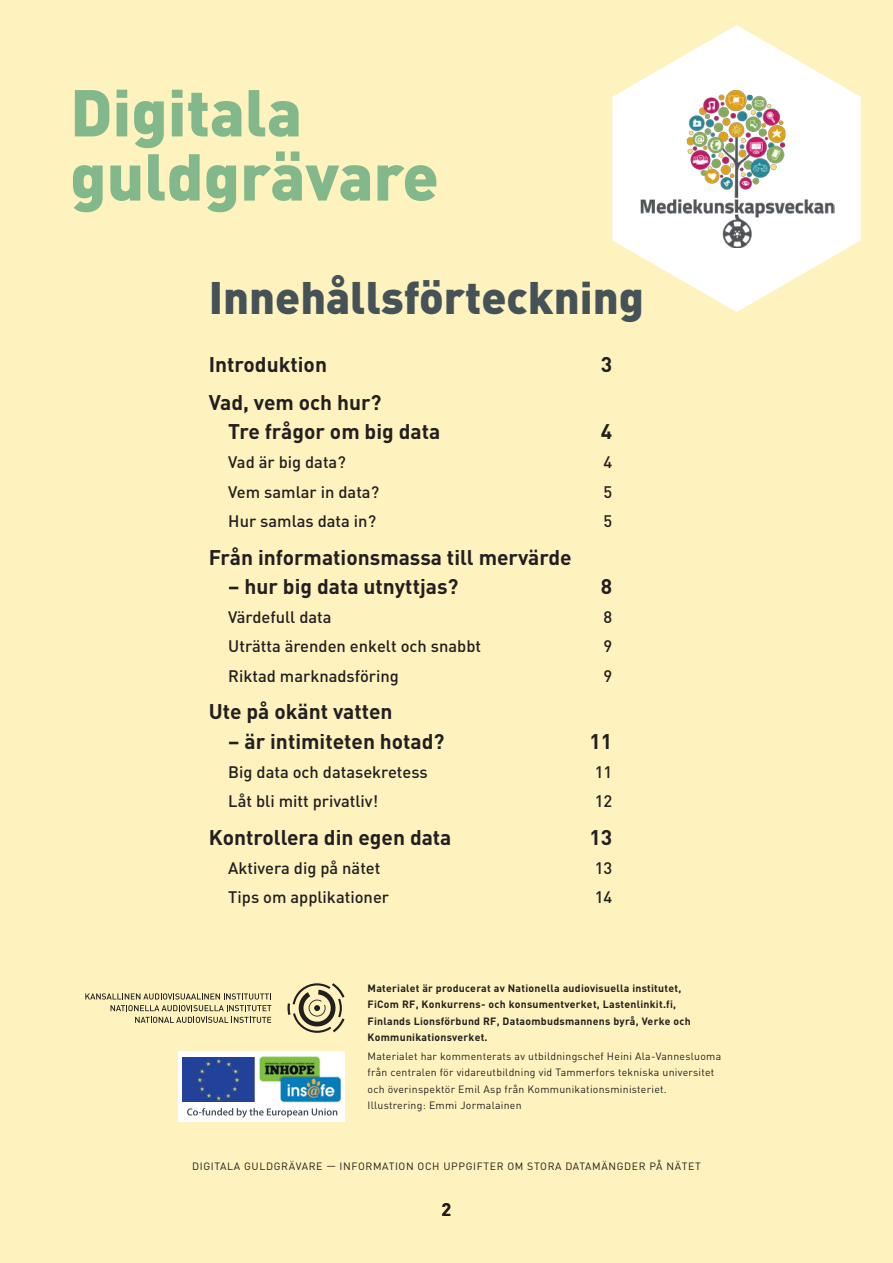
<style>
.page{position:relative;width:893px;height:1263px;background:#fef3be}
.page>*{position:absolute;margin:0;border:0;box-sizing:border-box;transform-origin:0 0}
.t1{font:900 65.1px/64.1px "DIN Pro";color:#83b88c}
.t2{font:900 45px "DIN Pro";color:#455258}
.t3{font:700 21px/29.2px "DIN Pro";color:#231f20}
.t4{font:700 18px "DIN Pro";color:#231f20}
.t5{font:500 16.5px "DIN Pro";color:#231f20}
.t6{font:10.5px/16.5px "DIN Pro";letter-spacing:.025em;color:#231f20}
.t7{font:700 10.5px/16.5px "DIN Pro";letter-spacing:.025em;color:#231f20}
.t8{font:10.5px "DIN Pro";letter-spacing:.06em;color:#231f20}
</style>
<div class="page">
<svg style="left:612px;top:25px;width:249px;height:287px;fill:#fff"></svg>
<div style="left:178px;top:1051px;width:166px;height:71px;background:#fff"></div>
<img style="left:244px;top:1056px;width:97px;height:60px">
<img style="left:183px;top:1057px;width:71px;height:44px">
<svg style="left:187px;top:1108px;width:150px;height:10px"></svg>
<svg style="left:287px;top:983px;width:58px;height:50px"></svg>
<svg style="left:85px;top:993px;width:186px;height:6px"></svg>
<svg style="left:111px;top:1005px;width:160px;height:6px"></svg>
<svg style="left:135px;top:1017px;width:136px;height:6px"></svg>
<img style="left:640px;top:90px;width:195px;height:157px">
<h1 class="t1" style="left:70px;top:78px;width:370px">Digitala guldgrävare</h1>
<h2 class="t2" style="left:209px;top:267px;width:437px">Innehållsförteckning</h2>
<h3 class="t3" style="left:209px;top:349px;width:120px">Introduktion</h3>
<h3 class="t3" style="left:601px;top:349px;width:13px">3</h3>
<h3 class="t3" style="left:228px;top:387px;width:213px;text-indent:-20px">Vad, vem och hur?<br>Tre frågor om big data</h3>
<h3 class="t3" style="left:601px;top:416px;width:13px">4</h3>
<h3 class="t5" style="left:228px;top:451px;width:119px">Vad är big data?</h3>
<h3 class="t5" style="left:603px;top:451px;width:10px">4</h3>
<h3 class="t5" style="left:228px;top:480px;width:152px">Vem samlar in data?</h3>
<h3 class="t5" style="left:603px;top:480px;width:10px">5</h3>
<h3 class="t5" style="left:228px;top:510px;width:149px">Hur samlas data in?</h3>
<h3 class="t5" style="left:603px;top:510px;width:10px">5</h3>
<h3 class="t3" style="left:209px;top:541px;width:364px">Från informationsmassa till mervärde</h3>
<h3 class="t3" style="left:228px;top:571px;width:232px">– hur big data utnyttjas?</h3>
<h3 class="t3" style="left:601px;top:571px;width:13px">8</h3>
<h3 class="t5" style="left:228px;top:606px;width:105px">Värdefull data</h3>
<h3 class="t5" style="left:603px;top:606px;width:10px">8</h3>
<h3 class="t5" style="left:228px;top:635px;width:254px">Uträtta ärenden enkelt och snabbt</h3>
<h3 class="t5" style="left:603px;top:635px;width:10px">9</h3>
<h3 class="t5" style="left:228px;top:664px;width:172px">Riktad marknadsföring</h3>
<h3 class="t5" style="left:603px;top:664px;width:10px">9</h3>
<h3 class="t3" style="left:209px;top:696px;width:185px">Ute på okänt vatten</h3>
<h3 class="t3" style="left:228px;top:725px;width:218px">– är intimiteten hotad?</h3>
<h3 class="t3" style="left:589px;top:725px;width:24px">11</h3>
<h3 class="t5" style="left:228px;top:761px;width:201px">Big data och datasekretess</h3>
<h3 class="t5" style="left:595px;top:761px;width:19px">11</h3>
<h3 class="t5" style="left:228px;top:790px;width:151px">Låt bli mitt privatliv!</h3>
<h3 class="t5" style="left:595px;top:790px;width:19px">12</h3>
<h3 class="t3" style="left:209px;top:822px;width:244px">Kontrollera din egen data</h3>
<h3 class="t3" style="left:589px;top:822px;width:24px">13</h3>
<h3 class="t5" style="left:228px;top:857px;width:154px">Aktivera dig på nätet</h3>
<h3 class="t5" style="left:595px;top:857px;width:19px">13</h3>
<h3 class="t5" style="left:228px;top:886px;width:162px">Tips om applikationer</h3>
<h3 class="t5" style="left:595px;top:886px;width:19px">14</h3>
<p class="t7" style="left:368px;top:979px;width:325px">Materialet är producerat av Nationella audiovisuella institutet, FiCom RF, Konkurrens- och konsumentverket, Lastenlinkit.fi, Finlands Lionsförbund RF, Dataombudsmannens byrå, Verke och Kommunikationsverket.</p>
<p class="t6" style="left:368px;top:1047px;width:355px">Materialet har kommenterats av utbildningschef Heini Ala-Vannesluoma från centralen för vidareutbildning vid Tammerfors tekniska universitet och överinspektör Emil Asp från Kommunikationsministeriet.<br>I llustrering: Emmi Jormalainen</p>
<p class="t8" style="left:192px;top:1159px;width:510px">Digitala guldgrävare — information och uppgifter om stora datamängd er på nätet</p>
<h3 class="t4" style="left:442px;top:1197px;width:11px">2</h3>
</div>
